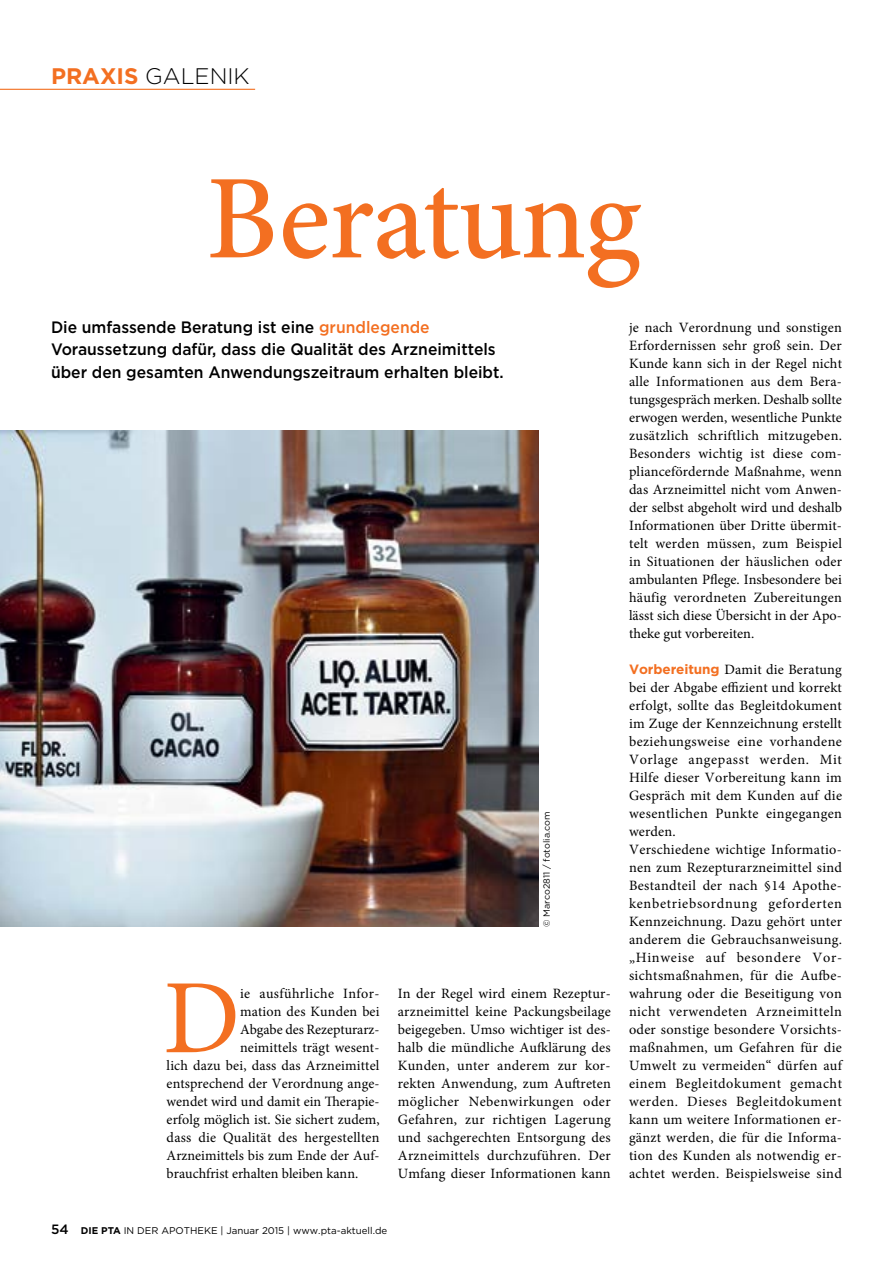
<style>
.page{position:relative;width:893px;height:1263px;background:#fff}
.page>*{position:absolute;margin:0;border:0;box-sizing:border-box;transform-origin:0 0}
.t1{font:500 120px "Minion Pro";letter-spacing:-.01em;color:#f36f21}
.t2{font:105.6px "Minion Pro";color:#f36f21}
.t3{font:300 22.5px "Gotham";color:#000}
.t4{font:500 16.5px/22.5px "Gotham";color:#000;scale:.95 1}
.t5{font:14.25px/18px "Minion Pro";letter-spacing:.02em;color:#000;text-align:justify}
.t6{font:14.25px "Minion Pro";color:#000}
.t7{font:14.25px "Minion Pro";letter-spacing:-.005em;color:#000}
.t8{font:9.75px "Gotham";color:#000}
.t9{font:9px "Gotham";color:#000}
.s1{font-weight:700;color:#f36f21}
.s2{color:#f36f21}
.s3{font-weight:500;font-size:13.5px}
.s4{font-weight:700}
.s5{font-family:"Gotham";font-weight:700;font-size:13.5px;color:#f36f21}
</style>
<div class="page">
<img style="left:0;top:430px;width:538px;height:497px">
<hr style="left:0;top:89px;width:255px;height:1px;background:#f36f21">
<h3 class="t3" style="left:51px;top:62px;width:200px"><span class="s1">PRAXIS</span> GALENIK</h3>
<h1 class="t1" style="left:206px;top:138px;width:436px">Beratung</h1>
<p class="t4" style="left:51px;top:315px;width:478px">Die umfassende Beratung ist eine <span class="s2">grundlegende<br></span>Voraussetzung dafür, dass die Qualität des Arzneimittels über den gesamten Anwendungszeitraum erhalten bleibt.</p>
<p class="t9" style="left:541px;top:927px;width:117px;rotate:-90deg">© Marco2811 / fotolia.com</p>
<h2 class="t2" style="left:163px;top:948px;width:78px">D</h2>
<p class="t5" style="left:240px;top:985px;width:141px">ie ausführliche Infor-</p>
<p class="t5" style="left:240px;top:1003px;width:141px">mation des Kunden bei</p>
<p class="t7" style="left:240px;top:1020px;width:141px">Abgabe des Rezepturarz-</p>
<p class="t5" style="left:240px;top:1039px;width:141px">neimittels trägt wesent-</p>
<p class="t5" style="left:167px;top:1057px;width:214px">lich dazu bei, dass das Arzneimittel</p>
<p class="t5" style="left:167px;top:1075px;width:214px">entsprechend der Verordnung ange-</p>
<p class="t6" style="left:167px;top:1092px;width:214px">wendet wird und damit ein Therapie-</p>
<p class="t5" style="left:167px;top:1111px;width:215px">erfolg möglich ist. Sie sichert zudem,</p>
<p class="t5" style="left:167px;top:1129px;width:214px">dass die Qualität des hergestellten</p>
<p class="t6" style="left:167px;top:1146px;width:214px">Arzneimittels bis zum Ende der Auf-</p>
<p class="t6" style="left:167px;top:1164px;width:193px">brauchfrist erhalten bleiben kann.</p>
<p class="t5" style="left:398px;top:985px;width:215px">In der Regel wird einem Rezeptur&shy;arzneimittel keine Packungsbeilage beigegeben. Umso wichtiger ist des&shy;halb die mündliche Aufklärung des Kunden, unter anderem zur kor&shy;rekten Anwendung, zum Auftreten möglicher Nebenwirkungen oder Gefahren, zur richtigen Lagerung und sachgerechten Entsorgung des Arzneimittels durchzuführen. Der Umfang dieser Informationen kann</p>
<p class="t8" style="left:51px;top:1224px;width:338px"><span class="s3">54</span> <span class="s4">DIE PTA</span> IN DER APOTHEKE | Januar 2015 | www.pta-aktuell.de</p>
<p class="t5" style="left:629px;top:319px;width:215px">je nach Verordnung und sonstigen Erfordernissen sehr groß sein. Der Kunde kann sich in der Regel nicht alle Informationen aus dem Bera&shy;tungsgespräch merken. Deshalb sollte erwogen werden, wesentliche Punkte zusätzlich schriftlich mitzugeben.<br>Besonders wichtig ist diese com&shy;pliancefördernde Maßnahme, wenn das Arzneimittel nicht vom Anwen&shy;der selbst abgeholt wird und deshalb Informationen über Dritte übermit&shy;telt werden müssen, zum Beispiel in Situationen der häuslichen oder ambulanten Pflege. Insbesondere bei häufig verordneten Zubereitungen lässt sich diese Übersicht in der Apo&shy;theke gut vorbereiten.</p>
<p class="t5" style="left:629px;top:661px;width:215px;text-align:left"><span class="s5">Vorbereitung</span> Damit die Beratung bei der Abgabe effizient und korrekt erfolgt, sollte das Begleitdokument im Zuge der Kennzeichnung erstellt beziehungsweise eine vorhandene<br>Vorlage angepasst werden. Mit<br>Hilfe dieser Vorbereitung kann im<br>Gespräch mit dem Kunden auf die wesentlichen Punkte eingegangen werden.<br>Verschiedene wichtige Informatio&shy;nen zum Rezepturarzneimittel sind<br>Bestandteil der nach §14 Apothe&shy;kenbetriebsordnung geforderten<br>Kennzeichnung. Dazu gehört unter anderem die Gebrauchsanweisung. „Hinweise auf besondere Vor&shy;sichtsmaßnahmen, für die Aufbe&shy;wahrung oder die Beseitigung von nicht verwendeten Arzneimitteln oder sonstige besondere Vorsichts&shy;maßnahmen, um Gefahren für die<br>Umwelt zu vermeiden“ dürfen auf einem Begleitdokument gemacht werden. Dieses Begleitdokument kann um weitere Informationen er&shy;gänzt werden, die für die Informa&shy;tion des Kunden als notwendig er&shy;achtet werden. Beispielsweise sind</p>
</div>
